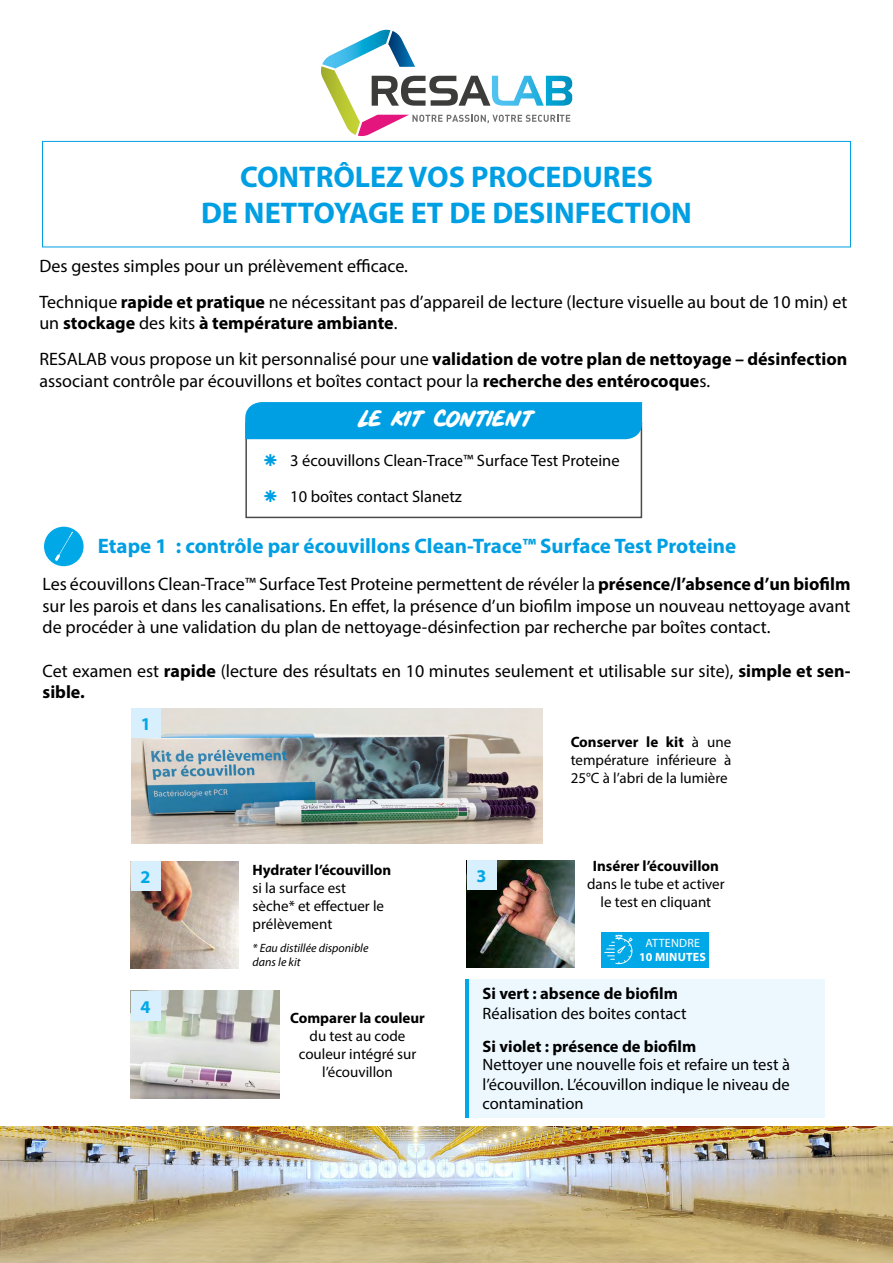
<style>
.page{position:relative;width:893px;height:1263px;background:#fff}
.page>*{position:absolute;margin:0;border:0;box-sizing:border-box;transform-origin:0 0}
.t1{font:700 30px/36px "Myriad Pro";color:#009fe3;text-align:center}
.t2{font:700 21px "Myriad Pro";color:#009fe3}
.t3{font:19.5px "Comic Panels";letter-spacing:-.05em;color:#fff}
.t4{font:18px/21.6px "Myriad Pro";color:#000}
.t5{font:700 18px/36px "Myriad Pro";color:#000}
.t6{font:700 18px "Myriad Pro";color:#00a8e7}
.t7{font:16.5px/19.8px "Myriad Pro";color:#000;text-align:justify}
.t8{font:700 16.5px "Myriad Pro";color:#000}
.t9{font:15px/18px "Myriad Pro";color:#000;text-align:center}
.t10{font:700 15px "Myriad Pro";color:#000}
.t11{font:italic 12px/14.4px "Myriad Pro";color:#000}
.t12{font:700 12px "Myriad Pro";letter-spacing:.02em;color:#fff}
.t13{font:12px "Myriad Pro";letter-spacing:.02em;color:#fff}
.s1{font-weight:700}
.s2{font-weight:400}
</style>
<div class="page">
<div style="left:245px;top:422px;width:397px;height:96px;border:2px solid #4a4a49"></div>
<div style="left:42px;top:141px;width:809px;height:106px;border:1px solid #009fe3"></div>
<svg style="left:321px;top:30px;width:251px;height:106px"></svg>
<div style="left:245px;top:402px;width:397px;height:37px;background:#009fe3"></div>
<img style="left:131px;top:708px;width:411px;height:135px">
<img style="left:0;top:1127px;width:893px;height:136px">
<div style="left:466px;top:979px;width:359px;height:138px;background:#ecf7fe"></div>
<hr style="left:465px;top:979px;width:3px;height:138px;background:#00a8e7">
<div style="left:43px;top:526px;width:41px;height:41px;background:#00a8e7;border-radius:50%"></div>
<div style="left:43px;top:525px;width:42px;height:43px;border:2px solid #fff;border-radius:50%"></div>
<svg style="left:57px;top:536px;width:13px;height:23px"></svg>
<svg style="left:55px;top:554px;width:5px;height:7px"></svg>
<img style="left:131px;top:861px;width:107px;height:107px">
<img style="left:467px;top:860px;width:107px;height:107px">
<img style="left:131px;top:991px;width:149px;height:107px">
<div style="left:131px;top:861px;width:30px;height:30px;background:#d8effd"></div>
<div style="left:131px;top:708px;width:30px;height:30px;background:#d8effd"></div>
<div style="left:467px;top:860px;width:29px;height:30px;background:#d8effd"></div>
<div style="left:131px;top:991px;width:30px;height:30px;background:#d8effd"></div>
<div style="left:601px;top:931px;width:108px;height:36px;background:#00a8e7"></div>
<svg style="left:604px;top:935px;width:29px;height:29px"></svg>
<h1 class="t1" style="left:201px;top:158px;width:492px">CONTRÔLEZ VOS PROCEDURES<br>DE NETTOYAGE ET DE DESINFECTION</h1>
<p class="t4" style="left:39px;top:247px;width:809px;line-height:36px">Des gestes simples pour un prélèvement efficace.<br>Technique <span class="s1">rapide et pratique</span> ne nécessitant pas d’appareil de lecture (lecture visuelle au bout de 10 min) et</p>
<p class="t5" style="left:39px;top:305px;width:809px"><span class="s2">un</span> stockage <span class="s2">des kits</span> à température ambiante<span class="s2">.<br>RESALAB vous propose un kit personnalisé pour une</span> validation de votre plan de nettoyage – désinfection</p>
<p class="t4" style="left:39px;top:370px;width:672px">associant contrôle par écouvillons et boîtes contact pour la <span class="s1">recherche des entérocoque</span>s.</p>
<p class="t3" style="left:357px;top:409px;width:180px">LE KIT CONTIENT</p>
<p class="t7" style="left:290px;top:450px;width:331px">3 écouvillons Clean-Trace™ Surface Test Proteine</p>
<p class="t7" style="left:290px;top:487px;width:173px">10 boîtes contact Slanetz</p>
<p class="t2" style="left:98px;top:533px;width:640px">Etape 1 : contrôle par écouvillons Clean-Trace™ Surface Test Proteine</p>
<p class="t4" style="left:43px;top:573px;width:809px;text-align:justify">Les écouvillons Clean-Trace™ Surface Test Proteine permettent de révéler la <span class="s1">présence/l’absence d’un biofilm </span>sur les parois et dans les canalisations. En effet, la présence d’un biofilm impose un nouveau nettoyage avant de procéder à une validation du plan de nettoyage-désinfection par recherche par boîtes contact.</p>
<p class="t4" style="left:43px;top:659px;width:809px">Cet examen est <span class="s1">rapide</span> (lecture des résultats en 10 minutes seulement et utilisable sur site), <span class="s1">simple et sen&shy;sible.</span></p>
<p class="t9" style="left:571px;top:732px;width:162px;text-align:justify"><span class="s1">Conserver le kit</span> à une température inférieure à 25°C à l’abri de la lumière</p>
<p class="t6" style="left:141px;top:712px;width:11px">1</p>
<p class="t6" style="left:141px;top:865px;width:11px">2</p>
<p class="t6" style="left:141px;top:995px;width:11px">4</p>
<p class="t10" style="left:253px;top:860px;width:140px">Hydrater l’écouvillon</p>
<p class="t9" style="left:253px;top:878px;width:133px;text-align:left">si la surface est sèche* et effectuer le prélèvement</p>
<p class="t11" style="left:253px;top:940px;width:117px">* Eau distillée disponible dans le kit</p>
<p class="t10" style="left:290px;top:1008px;width:136px">Comparer la couleur</p>
<p class="t9" style="left:299px;top:1027px;width:119px">du test au code couleur intégré sur l’écouvillon</p>
<p class="t6" style="left:477px;top:864px;width:11px">3</p>
<p class="t10" style="left:593px;top:856px;width:128px">Insérer l’écouvillon</p>
<p class="t9" style="left:587px;top:875px;width:139px">dans le tube et activer le test en cliquant</p>
<p class="t13" style="left:645px;top:935px;width:56px">ATTENDRE</p>
<p class="t12" style="left:639px;top:949px;width:68px">10 MINUTES</p>
<p class="t8" style="left:483px;top:983px;width:197px">Si vert : absence de biofilm</p>
<p class="t7" style="left:483px;top:1003px;width:205px">Réalisation des boites contact</p>
<p class="t8" style="left:483px;top:1035px;width:215px">Si violet : présence de biofilm</p>
<p class="t7" style="left:483px;top:1054px;width:309px">Nettoyer une nouvelle fois et refaire un test à l’écouvillon. L’écouvillon indique le niveau de contamination</p>
</div>
